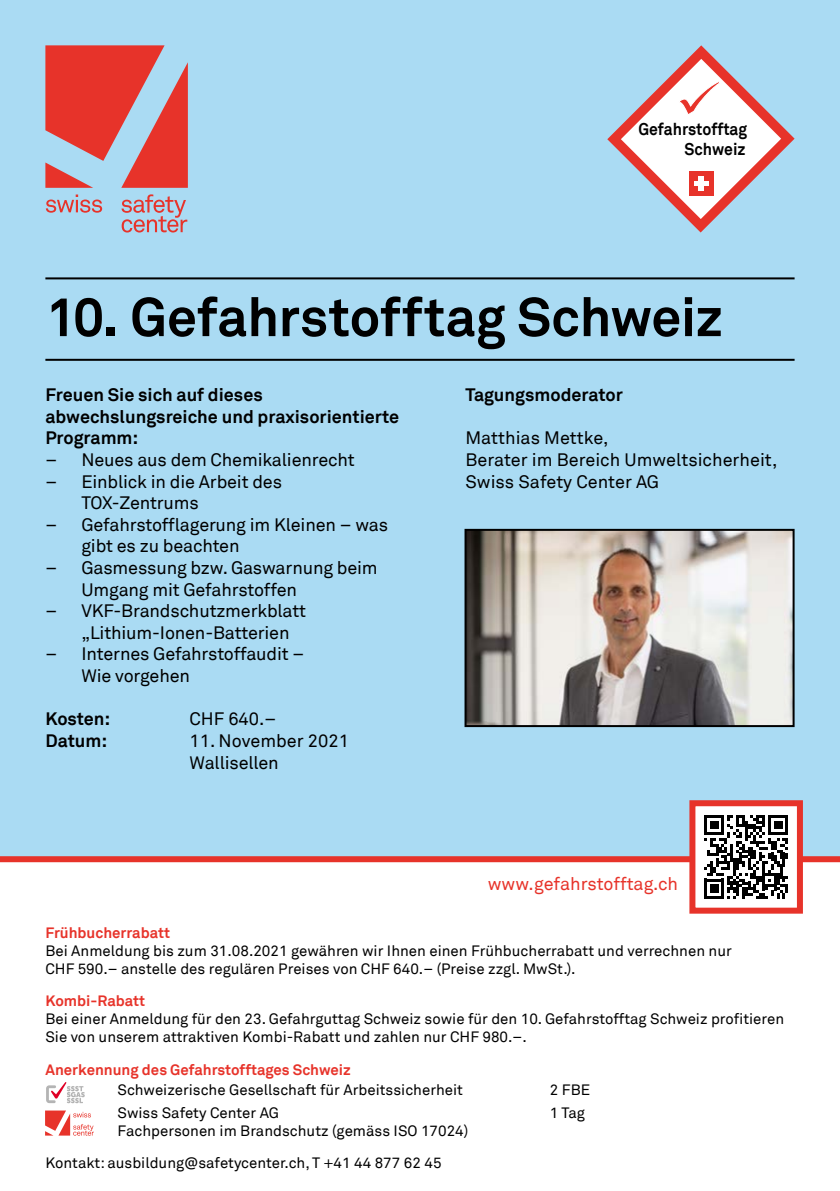
<style>
.page{position:relative;width:840px;height:1191px;background:#fff}
.page>*{position:absolute;margin:0;border:0;box-sizing:border-box;transform-origin:0 0}
.t1{font:700 54px "Akkurat TT";letter-spacing:-.005em;color:#000}
.t2{font:18px/21.6px "Akkurat TT";letter-spacing:-.01em;color:#000}
.t3{font:700 18px/21.6px "Akkurat TT";color:#000}
.t4{font:18px "Akkurat TT";letter-spacing:-.005em;color:#e7332a}
.t5{font:700 17px/20.4px "Akkurat TT";color:#000;text-align:right;scale:.93 1}
.t6{font:15px/18px "Akkurat TT";color:#000}
.t7{font:700 15px "Akkurat TT";color:#e7332a}
</style>
<div class="page">
<div style="left:0;top:0;width:839px;height:859px;background:#aadbf3"></div>
<hr style="left:45px;top:277px;width:749px;height:2px;background:#000">
<hr style="left:45px;top:359px;width:749px;height:2px;background:#000">
<svg style="left:46px;top:194px;width:56px;height:19px"></svg>
<svg style="left:121px;top:194px;width:66px;height:38px"></svg>
<svg style="left:45px;top:45px;width:143px;height:143px"></svg>
<div style="left:0;top:856px;width:839px;height:6px;background:#e7332a"></div>
<div style="left:692px;top:803px;width:107px;height:107px;background:#fff"></div>
<svg style="left:704px;top:815px;width:83px;height:84px"></svg>
<div style="left:689px;top:800px;width:113px;height:113px;border:6px solid #e7332a"></div>
<img style="left:467px;top:532px;width:324px;height:192px">
<div style="left:464px;top:529px;width:330px;height:198px;border:2px solid #000"></div>
<svg style="left:607px;top:45px;width:187px;height:187px"></svg>
<div style="left:688px;top:171px;width:24px;height:25px;background:#e7332a"></div>
<div style="left:698px;top:176px;width:5px;height:15px;background:#fff"></div>
<div style="left:693px;top:181px;width:15px;height:5px;background:#fff"></div>
<img style="left:46px;top:1082px;width:39px;height:22px">
<svg style="left:45px;top:1110px;width:49px;height:25px"></svg>
<p class="t5" style="left:638px;top:118px;width:118px">Gefahrstofftag<br>Schweiz</p>
<h1 class="t1" style="left:45px;top:284px;width:678px">10. Gefahrstofftag Schweiz</h1>
<p class="t3" style="left:45px;top:384px;width:355px">Freuen Sie sich auf dieses abwechslungsreiche und praxisorientierte<br>Programm:</p>
<p class="t2" style="left:45px;top:449px;width:310px">– Neues aus dem Chemikalienrecht</p>
<p class="t2" style="left:81px;top:470px;width:202px;text-indent:-36px">– Einblick in die Arbeit des<br>TOX-Zentrums</p>
<p class="t2" style="left:81px;top:514px;width:308px;text-indent:-36px">– Gefahrstofflagerung im Kleinen – was gibt es zu beachten</p>
<p class="t2" style="left:81px;top:557px;width:297px;text-indent:-36px">– Gasmessung bzw. Gaswarnung beim<br>Umgang mit Gefahrstoffen</p>
<p class="t2" style="left:81px;top:600px;width:226px;text-indent:-36px">– VKF-Brandschutzmerkblatt „Lithium-Ionen-Batterien</p>
<p class="t2" style="left:81px;top:643px;width:224px;text-indent:-36px">– Internes Gefahrstoffaudit –<br>Wie vorgehen</p>
<p class="t3" style="left:45px;top:708px;width:66px">Kosten:</p>
<p class="t2" style="left:189px;top:708px;width:88px">CHF 640.–</p>
<p class="t3" style="left:45px;top:729px;width:63px">Datum:</p>
<p class="t2" style="left:189px;top:730px;width:161px">11. November 2021<br>Wallisellen</p>
<p class="t3" style="left:465px;top:384px;width:159px">Tagungsmoderator</p>
<p class="t2" style="left:465px;top:427px;width:313px">Matthias Mettke,<br>Berater im Bereich Umweltsicherheit,<br>Swiss Safety Center AG</p>
<p class="t4" style="left:487px;top:873px;width:192px">www.gefahrstofftag.ch</p>
<p class="t7" style="left:45px;top:923px;width:126px">Frühbucherrabatt</p>
<p class="t6" style="left:45px;top:941px;width:687px">Bei Anmeldung bis zum 31.08.2021 gewähren wir Ihnen einen Frühbucherrabatt und verrechnen nur<br>CHF 590.– anstelle des regulären Preises von CHF 640.– (Preise zzgl. MwSt.).</p>
<p class="t7" style="left:45px;top:991px;width:101px">Kombi-Rabatt</p>
<p class="t6" style="left:45px;top:1010px;width:740px">Bei einer Anmeldung für den 23. Gefahrguttag Schweiz sowie für den 10. Gefahrstofftag Schweiz profitieren<br>Sie von unserem attraktiven Kombi-Rabatt und zahlen nur CHF 980.–.</p>
<p class="t7" style="left:45px;top:1060px;width:307px">Anerkennung des Gefahrstofftages Schweiz</p>
<p class="t6" style="left:117px;top:1081px;width:347px">Schweizerische Gesellschaft für Arbeitssicherheit</p>
<p class="t6" style="left:549px;top:1081px;width:42px">2 FBE</p>
<p class="t6" style="left:117px;top:1103px;width:163px">Swiss Safety Center AG</p>
<p class="t6" style="left:549px;top:1103px;width:36px">1 Tag</p>
<p class="t6" style="left:45px;top:1114px;width:424px;line-height:32.4px;text-indent:72px">Fachpersonen im Brandschutz (gemäss ISO 17024)<br>Kontakt: ausbildung@safetycenter.ch, T +41 44 877 62 45</p>
</div>
